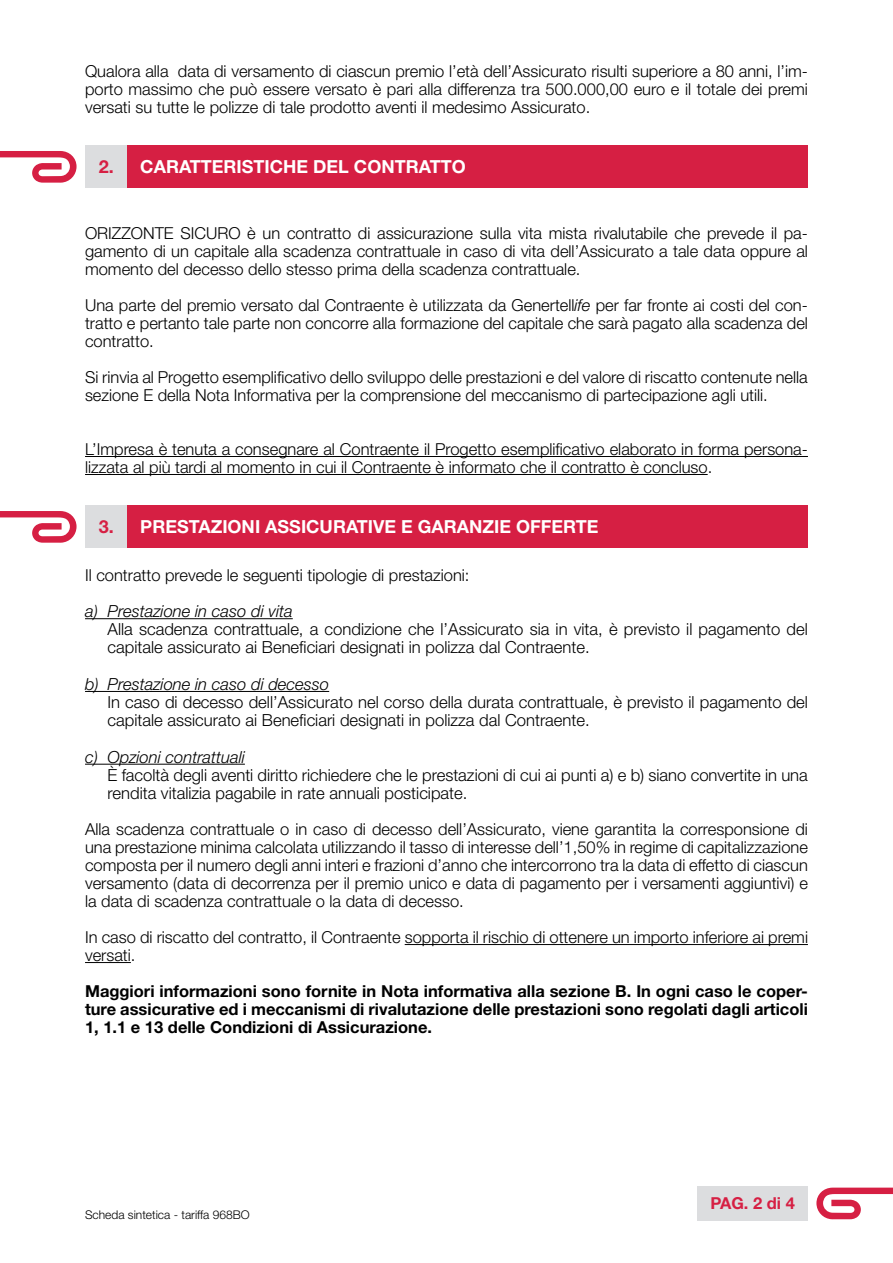
<style>
.page{position:relative;width:893px;height:1263px;background:#fff}
.page>*{position:absolute;margin:0;border:0;box-sizing:border-box;transform-origin:0 0}
.t1{font:700 18px "Helvetica Neue";color:#fff}
.t2{font:300 16.65px/18.1px "Helvetica Neue";color:#000}
.t3{font:italic 300 16.65px "Helvetica Neue";color:#000}
.t4{font:300 16.5px/18px "Helvetica Neue";color:#000;text-align:justify}
.t5{font:700 16.5px/18px "Helvetica Neue";color:#000;text-align:justify}
.t6{font:700 16.5px "Helvetica Neue";color:#d61f43}
.t7{font:300 12px "Helvetica Neue";color:#000}
.s1{color:#d61f43}
.s2{font-style:italic}
</style>
<div class="page">
<svg style="left:816px;top:1187px;width:77px;height:32px"></svg>
<div style="left:697px;top:1186px;width:111px;height:34px;background:#dcdddf"></div>
<hr style="left:85px;top:456px;width:723px;height:1px;background:#000">
<hr style="left:85px;top:474px;width:623px;height:1px;background:#000">
<hr style="left:85px;top:618px;width:208px;height:1px;background:#000">
<hr style="left:85px;top:691px;width:244px;height:1px;background:#000">
<hr style="left:85px;top:764px;width:160px;height:1px;background:#000">
<hr style="left:405px;top:944px;width:403px;height:1px;background:#000">
<hr style="left:85px;top:962px;width:46px;height:1px;background:#000">
<svg style="left:0;top:151px;width:77px;height:32px"></svg>
<div style="left:85px;top:146px;width:43px;height:42px;background:#dcdddf"></div>
<div style="left:128px;top:146px;width:680px;height:42px;background:#d61f43"></div>
<svg style="left:0;top:511px;width:77px;height:32px"></svg>
<div style="left:85px;top:506px;width:43px;height:42px;background:#dcdddf"></div>
<div style="left:128px;top:506px;width:680px;height:42px;background:#d61f43"></div>
<p class="t4" style="left:85px;top:62px;width:724px">Qualora alla data di versamento di ciascun premio l’età dell’Assicurato risulti superiore a 80 anni, l’im&shy;porto massimo che può essere versato è pari alla differenza tra 500.000,00 euro e il totale dei premi versati su tutte le polizze di tale prodotto aventi il medesimo Assicurato.</p>
<p class="t1" style="left:99px;top:155px;width:368px"><span class="s1">2.</span> CARATTERISTICHE DEL CONTRATTO</p>
<p class="t4" style="left:85px;top:224px;width:724px">ORIZZONTE SICURO è un contratto di assicurazione sulla vita mista rivalutabile che prevede il pa&shy;gamento di un capitale alla scadenza contrattuale in caso di vita dell’Assicurato a tale data oppure al momento del decesso dello stesso prima della scadenza contrattuale.</p>
<p class="t4" style="left:85px;top:296px;width:724px">Una parte del premio versato dal Contraente è utilizzata da Genertell<span class="s2">ife</span> per far fronte ai costi del con&shy;tratto e pertanto tale parte non concorre alla formazione del capitale che sarà pagato alla scadenza del contratto.</p>
<p class="t4" style="left:85px;top:368px;width:724px">Si rinvia al Progetto esemplificativo dello sviluppo delle prestazioni e del valore di riscatto contenute nella sezione E della Nota Informativa per la comprensione del meccanismo di partecipazione agli utili.</p>
<p class="t4" style="left:85px;top:440px;width:724px">L’Impresa è tenuta a consegnare al Contraente il Progetto esemplificativo elaborato in forma persona&shy;lizzata al più tardi al momento in cui il Contraente è informato che il contratto è concluso.</p>
<p class="t1" style="left:99px;top:515px;width:501px"><span class="s1">3.</span> PRESTAZIONI ASSICURATIVE E GARANZIE OFFERTE</p>
<p class="t4" style="left:85px;top:566px;width:386px">Il contratto prevede le seguenti tipologie di prestazioni:</p>
<p class="t3" style="left:85px;top:601px;width:209px">a) Prestazione in caso di vita</p>
<p class="t2" style="left:108px;top:620px;width:702px">Alla scadenza contrattuale, a condizione che l’Assicurato sia in vita, è previsto il pagamento del capitale assicurato ai Beneficiari designati in polizza dal Contraente.</p>
<p class="t3" style="left:85px;top:674px;width:246px">b) Prestazione in caso di decesso</p>
<p class="t2" style="left:108px;top:693px;width:702px">In caso di decesso dell’Assicurato nel corso della durata contrattuale, è previsto il pagamento del capitale assicurato ai Beneficiari designati in polizza dal Contraente.</p>
<p class="t3" style="left:85px;top:747px;width:161px">c) Opzioni contrattuali</p>
<p class="t2" style="left:108px;top:765px;width:702px">È facoltà degli aventi diritto richiedere che le prestazioni di cui ai punti a) e b) siano convertite in una rendita vitalizia pagabile in rate annuali posticipate.</p>
<p class="t4" style="left:85px;top:820px;width:724px">Alla scadenza contrattuale o in caso di decesso dell’Assicurato, viene garantita la corresponsione di una prestazione minima calcolata utilizzando il tasso di interesse dell’1,50% in regime di capitalizzazione composta per il numero degli anni interi e frazioni d’anno che intercorrono tra la data di effetto di ciascun versamento (data di decorrenza per il premio unico e data di pagamento per i versamenti aggiuntivi) e la data di scadenza contrattuale o la data di decesso.</p>
<p class="t4" style="left:85px;top:928px;width:724px">In caso di riscatto del contratto, il Contraente sopporta il rischio di ottenere un importo inferiore ai premi versati.</p>
<p class="t5" style="left:85px;top:982px;width:724px">Maggiori informazioni sono fornite in Nota informativa alla sezione B. In ogni caso le coper&shy;ture assicurative ed i meccanismi di rivalutazione delle prestazioni sono regolati dagli articoli 1, 1.1 e 13 delle Condizioni di Assicurazione.</p>
<p class="t7" style="left:85px;top:1207px;width:166px">Scheda sintetica - tariffa 968BO</p>
<p class="t6" style="left:710px;top:1193px;width:86px">PAG. 2 di 4</p>
</div>
